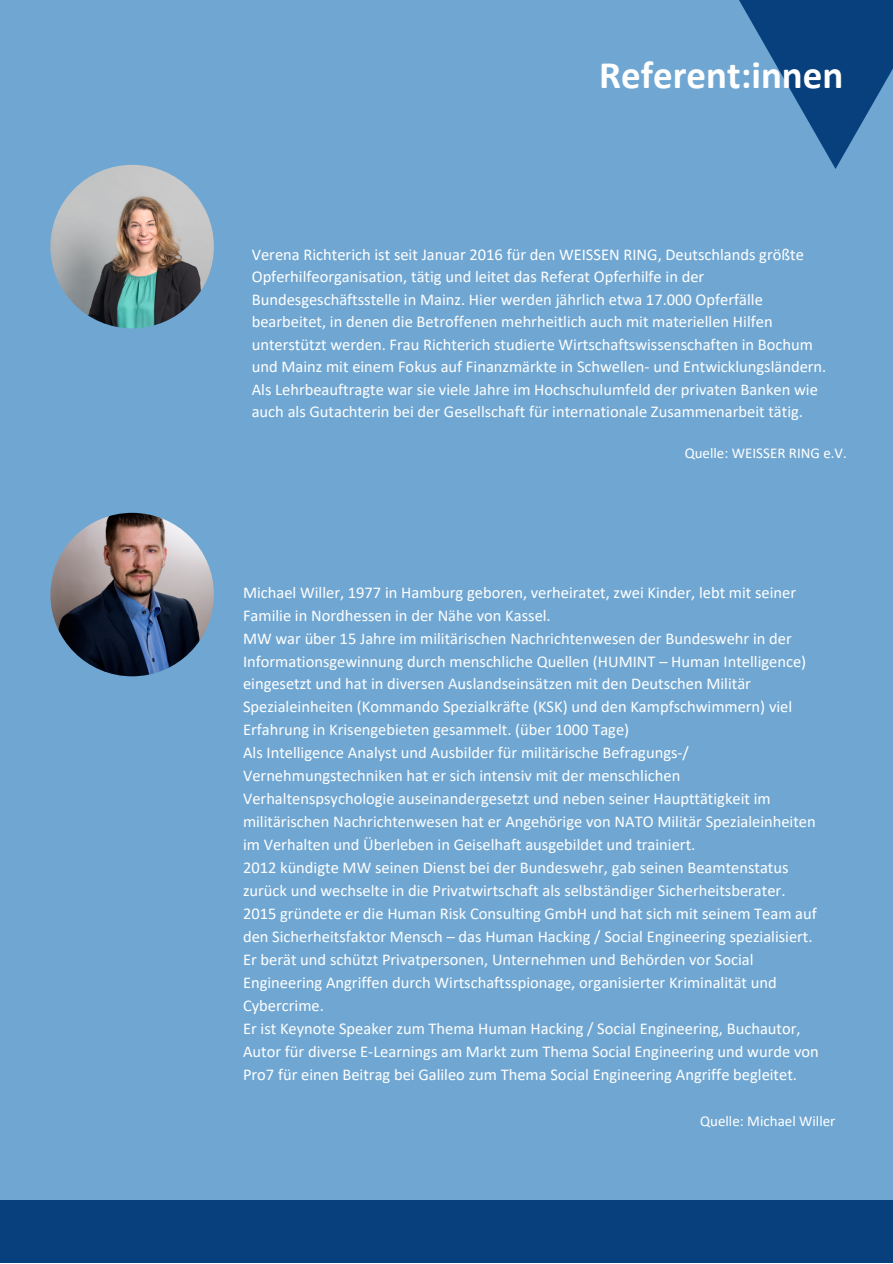
<style>
.page{position:relative;width:893px;height:1264px;background:#fff}
.page>*{position:absolute;margin:0;border:0;box-sizing:border-box;transform-origin:0 0}
.t1{font:700 39px "Calibri";color:#fff}
.t2{font:16.5px/23px "Calibri";color:#fff}
.t3{font:15px "Calibri";color:#fff}
</style>
<div class="page">
<div style="left:0;top:0;width:892px;height:1262px;background:#70a7d2"></div>
<div style="left:0;top:1200px;width:892px;height:62px;background:#07407d"></div>
<svg style="left:739px;top:0;width:153px;height:169px;fill:#07407d"></svg>
<img style="left:50px;top:513px;width:164px;height:163px;border-radius:50%">
<img style="left:50px;top:165px;width:164px;height:163px;border-radius:50%">
<p class="t1" style="left:599px;top:59px;width:245px">Referent:innen</p>
<p class="t2" style="left:252px;top:244px;width:576px;line-height:22.5px">Verena Richterich ist seit Januar 2016 für den WEISSEN RING, Deutschlands größte Opferhilfeorganisation, tätig und leitet das Referat Opferhilfe in der Bundesgeschäftsstelle in Mainz. Hier werden jährlich etwa 17.000 Opferfälle bearbeitet, in denen die Betroffenen mehrheitlich auch mit materiellen Hilfen unterstützt werden. Frau Richterich studierte Wirtschaftswissenschaften in Bochum und Mainz mit einem Fokus auf Finanzmärkte in Schwellen- und Entwicklungsländern.<br>Als Lehrbeauftragte war sie viele Jahre im Hochschulumfeld der privaten Banken wie auch als Gutachterin bei der Gesellschaft für internationale Zusammenarbeit tätig.</p>
<p class="t3" style="left:684px;top:447px;width:164px">Quelle: WEISSER RING e.V.</p>
<p class="t2" style="left:243px;top:582px;width:554px">Michael Willer, 1977 in Hamburg geboren, verheiratet, zwei Kinder, lebt mit seiner<br>Familie in Nordhessen in der Nähe von Kassel.</p>
<p class="t2" style="left:243px;top:628px;width:564px">MW war über 15 Jahre im militärischen Nachrichtenwesen der Bundeswehr in der Informationsgewinnung durch menschliche Quellen (HUMINT – Human Intelligence) eingesetzt und hat in diversen Auslandseinsätzen mit den Deutschen Militär Spezialeinheiten (Kommando Spezialkräfte (KSK) und den Kampfschwimmern) viel Erfahrung in Krisengebieten gesammelt. (über 1000 Tage)</p>
<p class="t2" style="left:243px;top:742px;width:574px">Als Intelligence Analyst und Ausbilder für militärische Befragungs-/ Vernehmungstechniken hat er sich intensiv mit der menschlichen Verhaltenspsychologie auseinandergesetzt und neben seiner Haupttätigkeit im militärischen Nachrichtenwesen hat er Angehörige von NATO Militär Spezialeinheiten im Verhalten und Überleben in Geiselhaft ausgebildet und trainiert.</p>
<p class="t2" style="left:243px;top:857px;width:547px">2012 kündigte MW seinen Dienst bei der Bundeswehr, gab seinen Beamtenstatus zurück und wechselte in die Privatwirtschaft als selbständiger Sicherheitsberater.</p>
<p class="t2" style="left:243px;top:903px;width:575px">2015 gründete er die Human Risk Consulting GmbH und hat sich mit seinem Team auf den Sicherheitsfaktor Mensch – das Human Hacking / Social Engineering spezialisiert.</p>
<p class="t2" style="left:243px;top:949px;width:535px">Er berät und schützt Privatpersonen, Unternehmen und Behörden vor Social<br>Engineering Angriffen durch Wirtschaftsspionage, organisierter Kriminalität und<br>Cybercrime.</p>
<p class="t2" style="left:243px;top:1018px;width:577px">Er ist Keynote Speaker zum Thema Human Hacking / Social Engineering, Buchautor,<br>Autor für diverse E-Learnings am Markt zum Thema Social Engineering und wurde von<br>Pro7 für einen Beitrag bei Galileo zum Thema Social Engineering Angriffe begleitet.</p>
<p class="t3" style="left:700px;top:1115px;width:137px">Quelle: Michael Willer</p>
</div>
